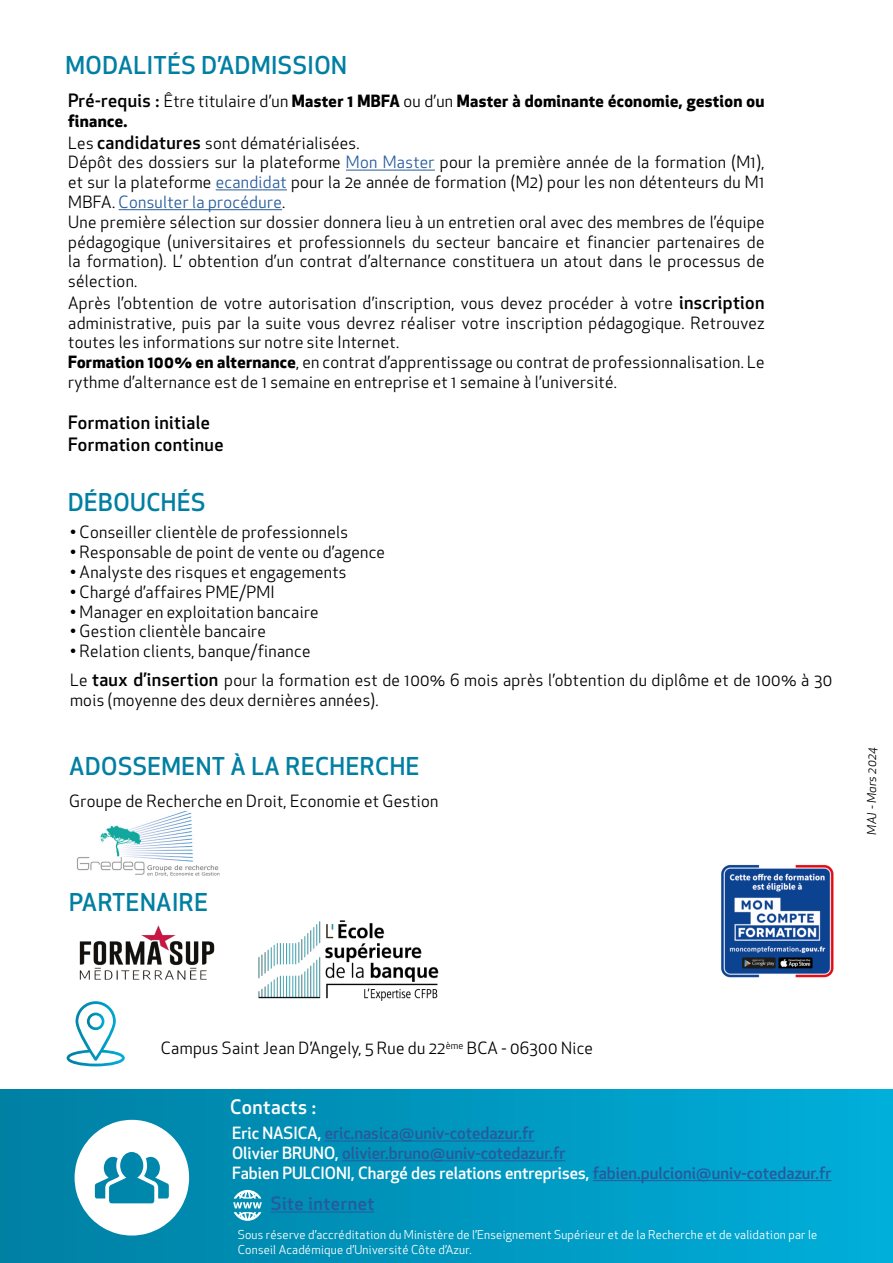
<style>
.page{position:relative;width:893px;height:1263px;background:#fff}
.page>*{position:absolute;margin:0;border:0;box-sizing:border-box;transform-origin:0 0}
.t1{font:500 24px "Apex New";letter-spacing:.02em;color:#007fa2}
.t2{font:500 19.5px "Apex New";letter-spacing:.02em;color:#fff}
.t3{font:500 18px/21.6px "Apex New";letter-spacing:.02em;color:#000}
.t4{font:500 18px "Apex New";letter-spacing:.03em;color:#275b9b}
.t5{font:16.5px/19.8px "Apex New";letter-spacing:.02em;color:#000}
.t6{font:500 16.5px/19.8px "Apex New";color:#275b9b}
.t7{font:700 16.5px/19.8px "Apex New";letter-spacing:.02em;color:#000}
.t8{font:12px/14.4px "Apex New";letter-spacing:.02em;color:#fff}
.t9{font:italic 12px "Apex New";letter-spacing:.02em;color:#000}
.s1{font-weight:500;font-size:18px}
.s2{font-weight:400}
.s3{color:#275b9b}
.s4{font-weight:700}
.s5{color:#fff}
</style>
<div class="page">
<div style="left:0;top:1089px;width:893px;height:174px;background:linear-gradient(to right,#007fa3,#00aeda)"></div>
<svg style="left:75px;top:1120px;width:114px;height:115px"></svg>
<svg style="left:233px;top:1190px;width:29px;height:31px"></svg>
<hr style="left:271px;top:1212px;width:103px;height:1px;background:#275b9b">
<hr style="left:325px;top:1141px;width:209px;height:1px;background:#275b9b">
<hr style="left:342px;top:1160px;width:224px;height:1px;background:#275b9b">
<hr style="left:593px;top:1180px;width:239px;height:1px;background:#275b9b">
<img style="left:76px;top:811px;width:144px;height:66px">
<svg style="left:67px;top:1001px;width:58px;height:65px"></svg>
<img style="left:258px;top:920px;width:181px;height:81px">
<img style="left:721px;top:864px;width:113px;height:114px">
<hr style="left:346px;top:170px;width:89px;height:1px;background:#275b9b">
<hr style="left:216px;top:190px;width:71px;height:1px;background:#275b9b">
<hr style="left:119px;top:209px;width:163px;height:1px;background:#275b9b">
<img style="left:79px;top:925px;width:136px;height:55px">
<h1 class="t1" style="left:66px;top:49px;width:283px">MODALITÉS D’ADMISSION</h1>
<p class="t7" style="left:68px;top:91px;width:698px"><span class="s1">Pré-requis :</span> <span class="s2">Être titulaire d’un</span> Master 1 MBFA <span class="s2">ou d’un</span> Master à dominante économie, gestion ou finance.</p>
<p class="t5" style="left:68px;top:133px;width:698px">Les <span class="s1">candidatures</span> sont dématérialisées.<br>Dépôt des dossiers sur la plateforme <span class="s3">Mon Master</span> pour la première année de la formation (M1), et sur la plateforme <span class="s3">ecandidat</span> pour la 2e année de formation (M2) pour les non détenteurs du M1<br>MBFA. <span class="s3">Consulter la procédure</span>.<br>Une première sélection sur dossier donnera lieu à un entretien oral avec des membres de l’équipe pédagogique (universitaires et professionnels du secteur bancaire et financier partenaires de la formation). L’ obtention d’un contrat d’alternance constituera un atout dans le processus de sélection.</p>
<p class="t5" style="left:68px;top:293px;width:698px">Après l’obtention de votre autorisation d’inscription, vous devez procéder à votre <span class="s1">inscription </span>administrative, puis par la suite vous devrez réaliser votre inscription pédagogique. Retrouvez toutes les informations sur notre site Internet.<br><span class="s4">Formation 100% en alternance</span>, en contrat d’apprentissage ou contrat de professionnalisation. Le rythme d’alternance est de 1 semaine en entreprise et 1 semaine à l’université.</p>
<p class="t3" style="left:68px;top:412px;width:157px">Formation initiale<br>Formation continue</p>
<h1 class="t1" style="left:68px;top:486px;width:139px">DÉBOUCHÉS</h1>
<p class="t5" style="left:70px;top:522px;width:280px">• Conseiller clientèle de professionnels</p>
<p class="t5" style="left:70px;top:542px;width:317px">• Responsable de point de vente ou d’agence</p>
<p class="t5" style="left:70px;top:562px;width:278px">• Analyste des risques et engagements</p>
<p class="t5" style="left:70px;top:582px;width:206px">• Chargé d’affaires PME/PMI</p>
<p class="t5" style="left:70px;top:602px;width:250px">• Manager en exploitation bancaire</p>
<p class="t5" style="left:70px;top:621px;width:197px">• Gestion clientèle bancaire</p>
<p class="t5" style="left:70px;top:637px;width:764px;line-height:28.5px">• Relation clients, banque/finance<br>Le <span class="s1">taux d’insertion</span> pour la formation est de 100% 6 mois après l’obtention du diplôme et de 100% à 30</p>
<p class="t5" style="left:70px;top:690px;width:310px">mois (moyenne des deux dernières années).</p>
<h1 class="t1" style="left:69px;top:750px;width:352px">ADOSSEMENT À LA RECHERCHE</h1>
<p class="t5" style="left:69px;top:791px;width:371px">Groupe de Recherche en Droit, Economie et Gestion</p>
<h1 class="t1" style="left:69px;top:886px;width:140px">PARTENAIRE</h1>
<p class="t9" style="left:864px;top:835px;width:89px;rotate:-90deg">MAJ - Mars 2024</p>
<p class="t5" style="left:161px;top:1038px;width:434px">Campus Saint Jean D’Angely, 5 Rue du 22<sup>ème</sup> BCA - 06300 Nice</p>
<p class="t2" style="left:230px;top:1094px;width:87px">Contacts :</p>
<p class="t6" style="left:232px;top:1123px;width:601px"><span class="s5">Eric NASICA,</span> eric.nasica@univ-cotedazur.fr<br><span class="s5">Olivier BRUNO,</span> olivier.bruno@univ-cotedazur.fr<br><span class="s5">Fabien PULCIONI, Chargé des relations entreprises,</span> fabien.pulcioni@univ-cotedazur.fr</p>
<p class="t4" style="left:271px;top:1191px;width:105px">Site internet</p>
<p class="t8" style="left:238px;top:1228px;width:581px">Sous réserve d’accréditation du Ministère de l’Enseignement Supérieur et de la Recherche et de validation par le<br>Conseil Académique d’Université Côte d’Azur.</p>
</div>
